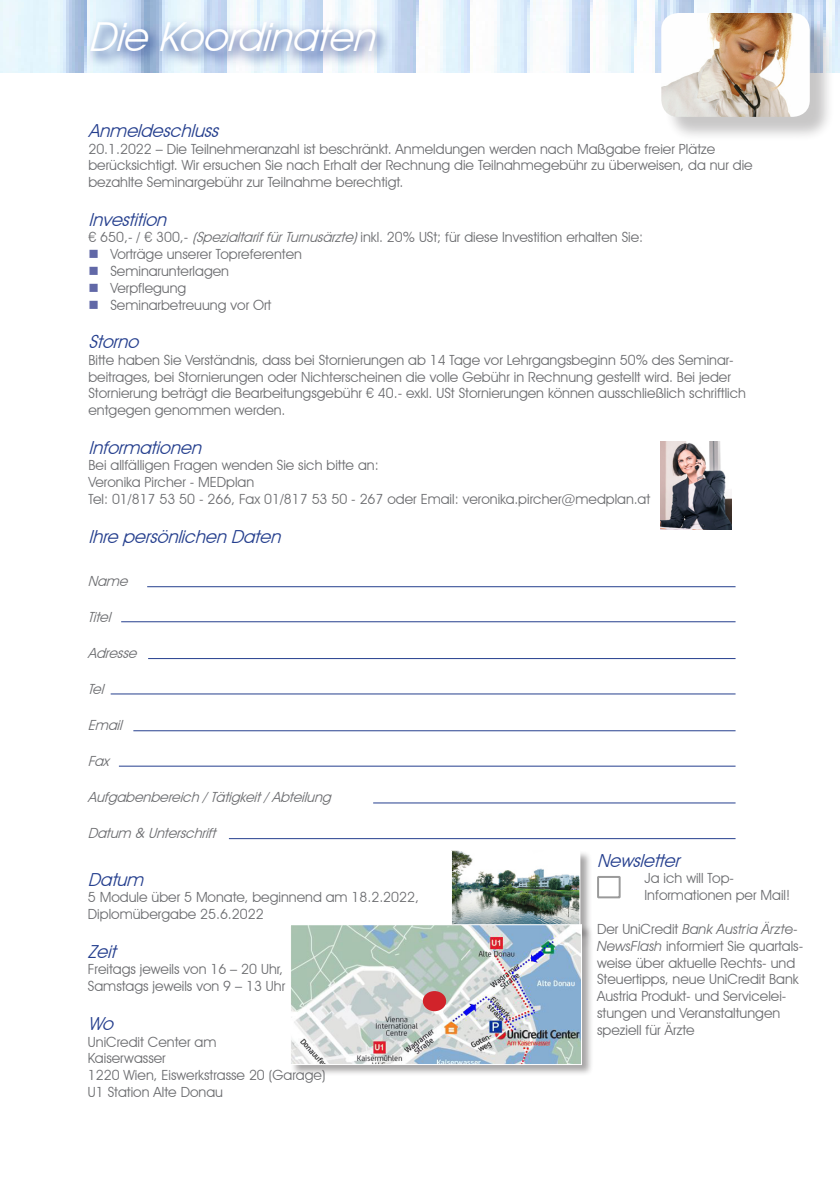
<style>
.page{position:relative;width:840px;height:1191px;background:#fff}
.page>*{position:absolute;margin:0;border:0;box-sizing:border-box;transform-origin:0 0}
.t1{font:italic 40px "Avant Garde IT Cby BT";color:#fff}
.t2{font:italic 18px "Avant Garde IT Cby BT";color:#253f8e}
.t3{font:14px/16.8px "Avant Garde IT Cby BT";color:#6c6d70}
.t4{font:italic 14px "Avant Garde IT Cby BT";color:#6c6d70}
.s1{font-style:italic}
</style>
<div class="page">
<div style="left:450px;top:850px;width:149px;height:108px;background:#231f20;opacity:.4"></div>
<img style="left:453px;top:852px;width:124px;height:72px">
<div style="left:451px;top:850px;width:128px;height:88px;border:1px solid #fff"></div>
<hr style="left:147px;top:586px;width:588px;height:1px;background:#253f8e">
<hr style="left:121px;top:621px;width:614px;height:1px;background:#253f8e">
<hr style="left:148px;top:658px;width:587px;height:1px;background:#253f8e">
<hr style="left:111px;top:693px;width:624px;height:1px;background:#253f8e">
<hr style="left:133px;top:730px;width:602px;height:1px;background:#253f8e">
<hr style="left:119px;top:766px;width:616px;height:1px;background:#253f8e">
<hr style="left:373px;top:802px;width:362px;height:1px;background:#253f8e">
<hr style="left:229px;top:838px;width:506px;height:1px;background:#253f8e">
<img style="left:0;top:0;width:839px;height:72px">
<div style="left:664px;top:16px;width:175px;height:134px;background:#231f20;opacity:.25"></div>
<img style="left:661px;top:13px;width:148px;height:104px">
<div style="left:289px;top:924px;width:312px;height:160px;background:#231f20;opacity:.4"></div>
<img style="left:292px;top:926px;width:287px;height:136px">
<div style="left:290px;top:924px;width:291px;height:140px;border:1px solid #fff"></div>
<div style="left:422px;top:991px;width:24px;height:20px;background:#d1232a;border-radius:50%"></div>
<svg style="left:85px;top:17px;width:449px;height:56px"></svg>
<img style="left:660px;top:442px;width:70px;height:87px">
<p class="t1" style="left:88px;top:13px;width:300px">Die Koordinaten</p>
<p class="t2" style="left:88px;top:119px;width:137px">Anmeldeschluss</p>
<p class="t3" style="left:88px;top:140px;width:665px">20.1.2022 – Die Teilnehmeranzahl ist beschränkt. Anmeldungen werden nach Maßgabe freier Plätze berücksichtigt. Wir ersuchen Sie nach Erhalt der Rechnung die Teilnahmegebühr zu überweisen, da nur die bezahlte Seminargebühr zur Teilnahme berechtigt.</p>
<p class="t2" style="left:88px;top:208px;width:85px">Investition</p>
<p class="t3" style="left:88px;top:229px;width:555px">€ 650,- / € 300,- <span class="s1">(SpezialtariffürTurnusärzte)</span>inkl. 20% USt; für diese Investition erhalten Sie:</p>
<p class="t3" style="left:110px;top:246px;width:193px">Vorträge unserer Topreferenten</p>
<p class="t3" style="left:110px;top:262px;width:120px">Seminarunterlagen</p>
<p class="t3" style="left:110px;top:279px;width:77px">Verpflegung</p>
<p class="t3" style="left:110px;top:296px;width:162px">Seminarbetreuung vor Ort</p>
<p class="t2" style="left:88px;top:331px;width:57px">Storno</p>
<p class="t3" style="left:88px;top:351px;width:658px">Bitte haben Sie Verständnis, dass bei Stornierungen ab 14 Tage vor Lehrgangsbeginn 50% des Seminar&shy;beitrages, bei Stornierungen oder Nichterscheinen die volle Gebühr in Rechnung gestellt wird. Bei jeder Stornierung beträgt die Bearbeitungsgebühr € 40.- exkl. USt Stornierungen können ausschließlich schriftlich entgegen genommen werden.</p>
<p class="t2" style="left:88px;top:436px;width:119px">Informationen</p>
<p class="t3" style="left:88px;top:457px;width:291px">Bei allfälligen Fragen wenden Sie sich bitte an:</p>
<p class="t3" style="left:88px;top:474px;width:167px">Veronika Pircher - MEDplan</p>
<p class="t3" style="left:88px;top:490px;width:563px">Tel: 01/817 53 50 - 266, Fax 01/817 53 50 - 267 oder Email: veronika.pircher@medplan.at</p>
<p class="t2" style="left:88px;top:525px;width:199px">Ihre persönlichenDaten</p>
<p class="t4" style="left:88px;top:572px;width:46px">Name</p>
<p class="t4" style="left:88px;top:608px;width:28px">Titel</p>
<p class="t4" style="left:88px;top:644px;width:55px">Adresse</p>
<p class="t4" style="left:88px;top:680px;width:22px">Tel</p>
<p class="t4" style="left:88px;top:716px;width:40px">Email</p>
<p class="t4" style="left:88px;top:752px;width:27px">Fax</p>
<p class="t4" style="left:88px;top:788px;width:249px">Aufgabenbereich/Tätigkeit/Abteilung</p>
<p class="t4" style="left:88px;top:824px;width:133px">Datum &amp; Unterschrift</p>
<p class="t2" style="left:88px;top:868px;width:62px">Datum</p>
<p class="t3" style="left:88px;top:889px;width:332px">5 Module über 5 Monate, beginnend am 18.2.2022,</p>
<p class="t3" style="left:88px;top:905px;width:177px">Diplomübergabe 25.6.2022</p>
<p class="t2" style="left:88px;top:940px;width:35px">Zeit</p>
<p class="t3" style="left:88px;top:961px;width:197px">Freitags jeweils von 16 – 20 Uhr,</p>
<p class="t3" style="left:88px;top:977px;width:198px">Samstags jeweils von 9 – 13 Uhr</p>
<p class="t2" style="left:88px;top:1012px;width:32px">Wo</p>
<p class="t3" style="left:88px;top:1033px;width:130px">UniCredit Center am</p>
<p class="t3" style="left:88px;top:1049px;width:79px">Kaiserwasser</p>
<p class="t3" style="left:88px;top:1066px;width:239px">1220 Wien, Eiswerkstrasse 20 (Garage)</p>
<p class="t3" style="left:88px;top:1083px;width:136px">U1 Station Alte Donau</p>
<p class="t2" style="left:596px;top:849px;width:89px">Newsletter</p>
<p class="t3" style="left:644px;top:870px;width:91px">Ja ich will Top-</p>
<p class="t3" style="left:644px;top:886px;width:147px">Informationen per Mail!</p>
<p class="t3" style="left:596px;top:920px;width:207px">Der UniCredit <span class="s1">Bank Austria Ärzte-<br>NewsFlash</span> informiert Sie quartals&shy;weise über aktuelle Rechts- und<br>Steuertipps, neue UniCredit Bank<br>Austria Produkt- und Servicelei&shy;stungen und Veranstaltungen speziell für Ärzte</p>
</div>
